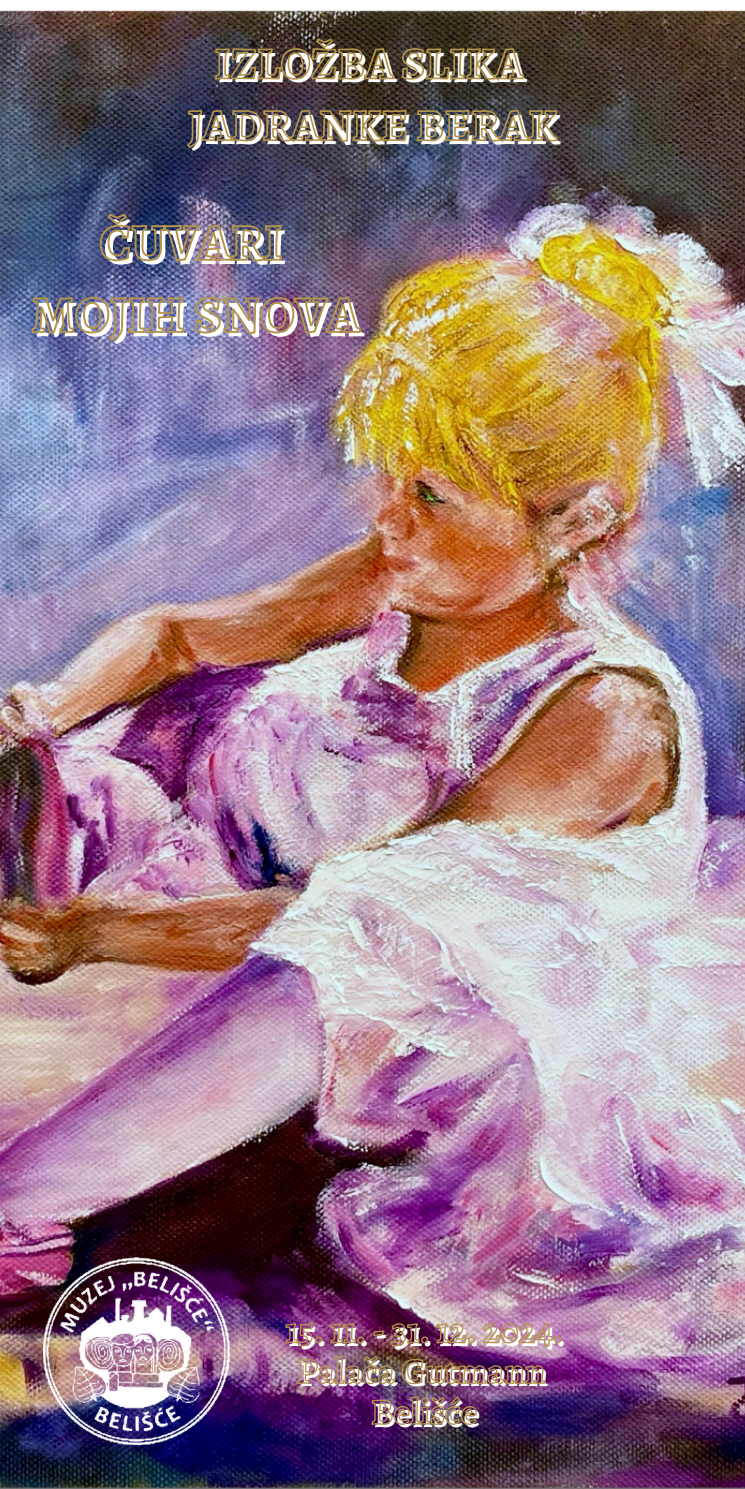
<style>
.page{position:relative;width:745px;height:1489px;background:#fff}
.page>*{position:absolute;margin:0;border:0;box-sizing:border-box;transform-origin:0 0}
.t1{font:700 51.98px/72.1px "Alegreya";color:#fff;text-align:center}
.t2{font:700 44.98px/61.6px "Alegreya";color:#fff;text-align:center}
.t3{font:700 36.23px/40.6px "Alegreya";color:#fff;text-align:center}
</style>
<div class="page">
<img style="left:0;top:11px;width:744px;height:1477px">
<img style="left:30px;top:10px;width:332px;height:446px">
<img style="left:37px;top:1245px;width:206px;height:208px">
<img style="left:186px;top:10px;width:372px;height:261px">
<img style="left:284px;top:1315px;width:278px;height:173px">
<p class="t2" style="left:191px;top:36px;width:371px">IZLOŽBA SLIKA<br>JADRANKE BERAK</p>
<h1 class="t1" style="left:35px;top:210px;width:330px">ČUVARI<br>MOJIH SNOVA</h1>
<p class="t3" style="left:288px;top:1313px;width:279px">15. 11. - 31. 12. 2024.<br>Palača Gutmann<br>Belišće</p>
</div>
